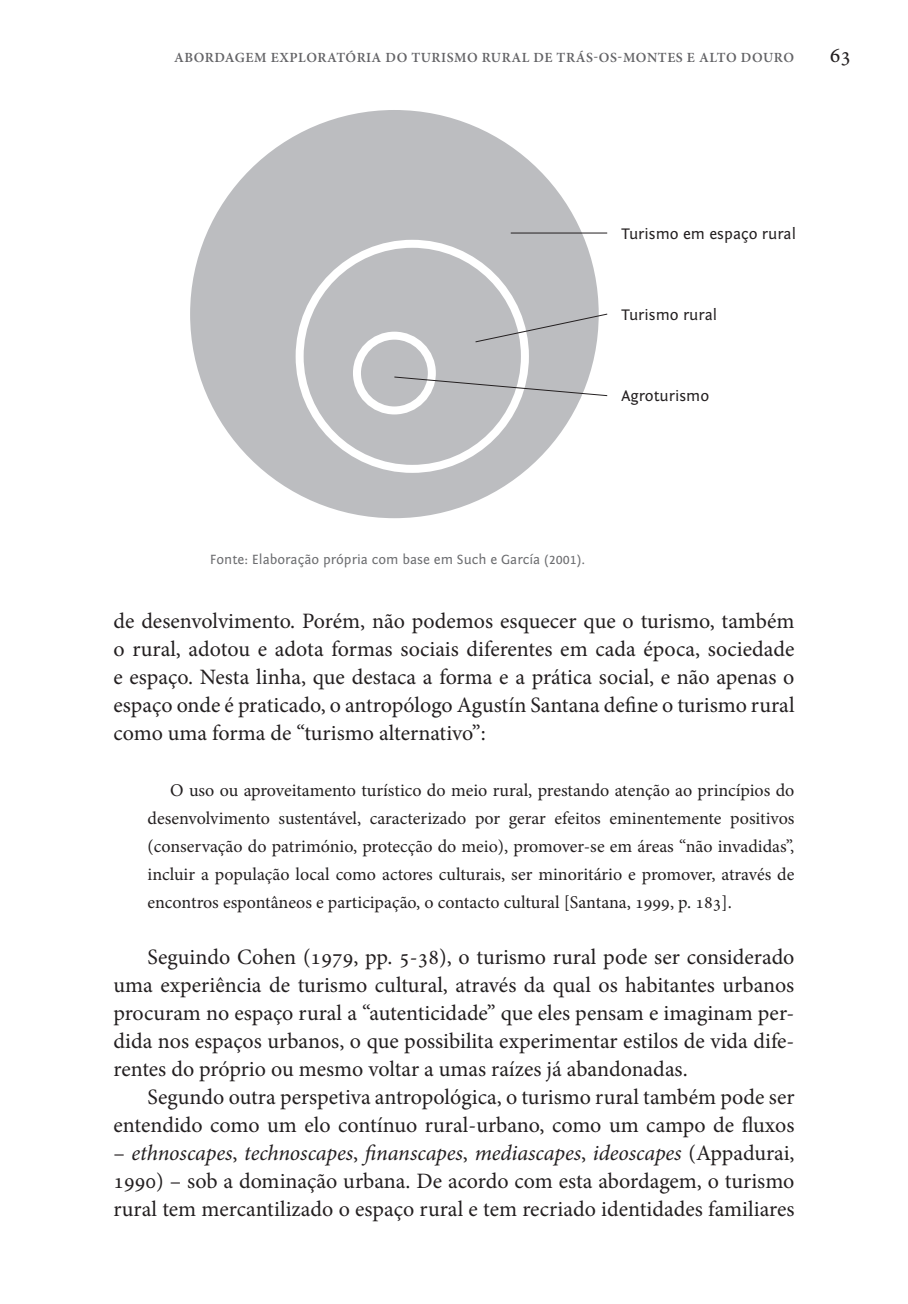
<style>
.page{position:relative;width:908px;height:1304px;background:#fff}
.page>*{position:absolute;margin:0;border:0;box-sizing:border-box;transform-origin:0 0}
.Texto_1{font:22px/28px "Minion Pro";letter-spacing:-.005em;color:#231f20;text-align:justify}
.Texto_2{font:18px/28px "Minion Pro";letter-spacing:-.005em;color:#231f20;text-align:justify}
.Tabelas_B{font:16px "Fontin Sans";color:#231f20}
.t1{font:600 14px "Minion Pro";letter-spacing:.04em;color:#636366}
.Figuras_C{font:14px "Fontin Sans";color:#6c6d70}
.s1{font-style:italic}
</style>
<div class="page">
<div style="left:190px;top:110px;width:408px;height:408px;background:#bcbdc0;border-radius:50%"></div>
<div style="left:295px;top:240px;width:233px;height:233px;border:8px solid #fff;border-radius:50%"></div>
<div style="left:353px;top:332px;width:82px;height:82px;border:8px solid #fff;border-radius:50%"></div>
<hr style="left:510px;top:233px;width:97px;height:1px;background:#231f20">
<svg style="left:475px;top:313px;width:133px;height:30px"></svg>
<svg style="left:394px;top:376px;width:214px;height:21px"></svg>
<p class="t1" style="left:174px;top:48px;width:621px">ABORDAGEM EXPLORATÓRIA DO TURISMO RURAL DE TRÁS-OS-MONTES E ALTO DOURO</p>
<p class="Texto_1" style="left:829px;top:41px;width:23px">63</p>
<p class="Tabelas_B" style="left:621px;top:225px;width:176px">Turismo em espaço rural</p>
<p class="Tabelas_B" style="left:621px;top:306px;width:97px">Turismo rural</p>
<p class="Tabelas_B" style="left:621px;top:387px;width:89px">Agroturismo</p>
<p class="Figuras_C" style="left:210px;top:551px;width:376px">Fonte: Elaboração própria com base em Such e García (2001).</p>
<p class="Texto_1" style="left:113px;top:607px;width:682px">de desenvolvimento. Porém, não podemos esquecer que o turismo, também o rural, adotou e adota formas sociais diferentes em cada época, sociedade e espaço. Nesta linha, que destaca a forma e a prática social, e não apenas o espaço onde é praticado, o antropólogo Agustín Santana define o turismo rural como uma forma de “turismo alternativo”:</p>
<p class="Texto_2" style="left:147px;top:776px;width:648px;text-indent:23px">O uso ou aproveitamento turístico do meio rural, prestando atenção ao princípios do desenvolvimento sustentável, caracterizado por gerar efeitos eminentemente positivos (conservação do património, protecção do meio), promover-se em áreas “não invadidas”, incluir a população local como actores culturais, ser minoritário e promover, através de encontros espontâneos e participação, o contacto cultural [Santana, 1999, p. 183].</p>
<p class="Texto_1" style="left:113px;top:943px;width:682px;text-indent:34px">Seguindo Cohen (1979, pp. 5-38), o turismo rural pode ser considerado uma experiência de turismo cultural, através da qual os habitantes urbanos procuram no espaço rural a “autenticidade” que eles pensam e imaginam per&shy;dida nos espaços urbanos, o que possibilita experimentar estilos de vida dife&shy;rentes do próprio ou mesmo voltar a umas raízes já abandonadas.</p>
<p class="Texto_1" style="left:113px;top:1083px;width:682px;text-align:right">Segundo outra perspetiva antropológica, o turismo rural também pode ser entendido como um elo contínuo rural-urbano, como um campo de fluxos</p>
<p class="Texto_1" style="left:113px;top:1139px;width:682px">– <span class="s1">ethnoscapes</span>, <span class="s1">technoscapes</span>, <span class="s1">finanscapes</span>, <span class="s1">mediascapes</span>, <span class="s1">ideoscapes</span> (Appadurai, 1990) – sob a dominação urbana. De acordo com esta abordagem, o turismo rural tem mercantilizado o espaço rural e tem recriado identidades familiares</p>
</div>
